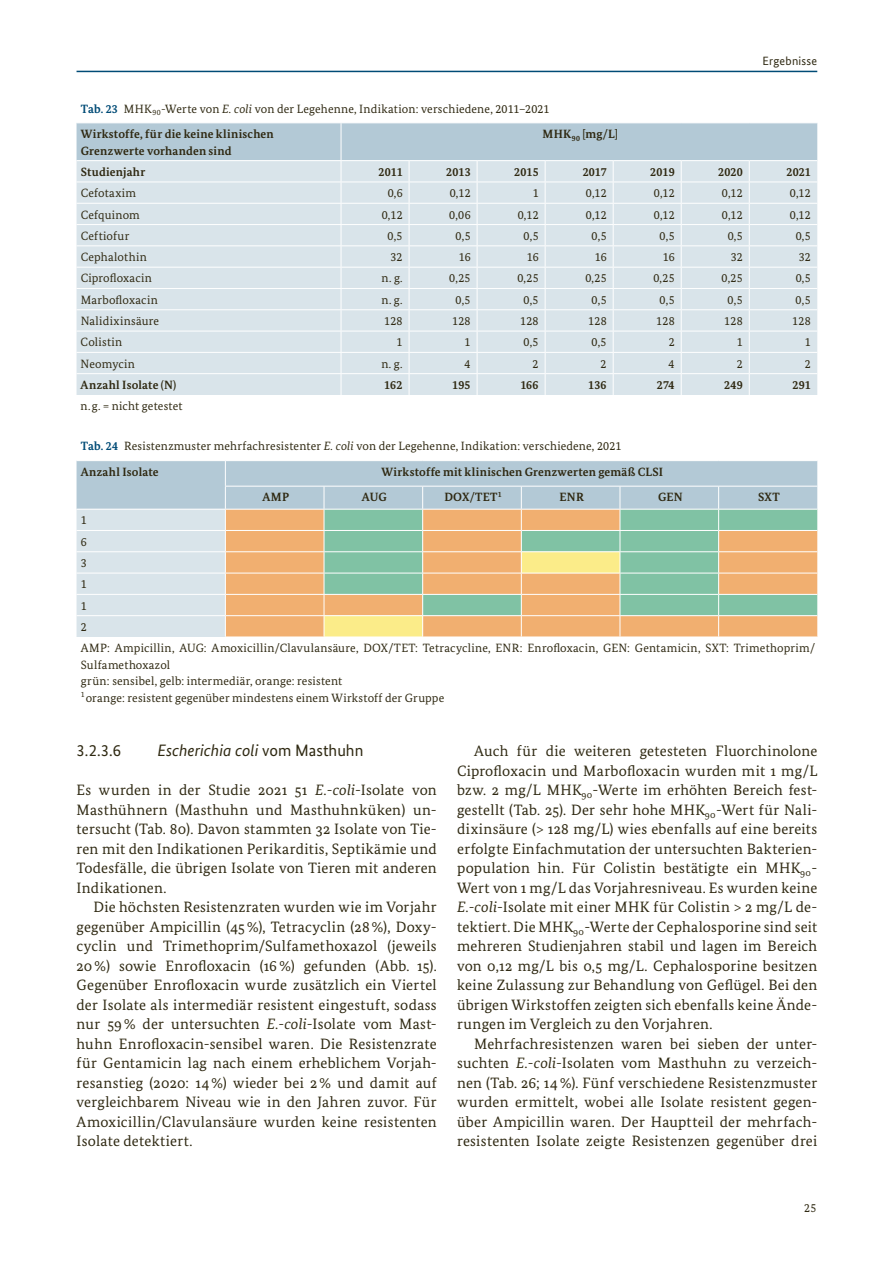
<style>
.page{position:relative;width:893px;height:1263px;background:#fff}
.page>*{position:absolute;margin:0;border:0;box-sizing:border-box;transform-origin:0 0}
.t1{font:italic 16.5px "Bundes Sans";color:#2f2912}
.t2{font:16.5px "Bundes Sans";color:#2f2912}
.t3{font:15px/19.5px "Bundes Serif";letter-spacing:.015em;color:#2f2912;text-align:justify}
.t4{font:12px/16.5px "Bundes Serif";letter-spacing:.015em;color:#2f2912}
.t5{font:700 12px/16.5px "Bundes Serif";letter-spacing:.015em;color:#2f2912}
.t6{font:12px "Bundes Sans";letter-spacing:.02em;color:#2f2912}
.s1{font-weight:700;color:#004b76}
.s2{font-style:italic}
.s3{font-style:normal}
</style>
<div class="page">
<hr style="left:77px;top:71px;width:740px;height:1px;background:#004b76">
<svg style="left:77px;top:123px;width:740px;height:272px"></svg>
<svg style="left:77px;top:461px;width:740px;height:176px"></svg>
<hr style="left:77px;top:509px;width:148px;height:1px;background:#fff">
<p class="t6" style="left:762px;top:53px;width:56px">Ergebnisse</p>
<p class="t4" style="left:81px;top:100px;width:470px"><span class="s1">Tab. 23</span> MHK<sub>90</sub>-Werte von <span class="s2">E. coli</span> von der Legehenne, Indikation: verschiedene, 2011–2021</p>
<p class="t5" style="left:81px;top:126px;width:194px">Wirkstoffe, für die keine klinischen<br>Grenz werte vorhanden sind</p>
<p class="t5" style="left:543px;top:126px;width:77px">MHK<sub>90</sub> [mg/L]</p>
<p class="t5" style="left:81px;top:163px;width:66px">Studienjahr</p>
<p class="t5" style="left:378px;top:163px;width:26px">2011</p>
<p class="t5" style="left:446px;top:163px;width:26px">2013</p>
<p class="t5" style="left:514px;top:163px;width:26px">2015</p>
<p class="t5" style="left:583px;top:163px;width:26px">2017</p>
<p class="t5" style="left:650px;top:163px;width:26px">2019</p>
<p class="t5" style="left:718px;top:163px;width:26px">2020</p>
<p class="t5" style="left:786px;top:163px;width:26px">2021</p>
<p class="t4" style="left:81px;top:185px;width:57px">Cefotaxim</p>
<p class="t4" style="left:388px;top:185px;width:16px">0,6</p>
<p class="t4" style="left:450px;top:185px;width:22px">0,12</p>
<p class="t4" style="left:533px;top:185px;width:7px">1</p>
<p class="t4" style="left:586px;top:185px;width:22px">0,12</p>
<p class="t4" style="left:654px;top:185px;width:22px">0,12</p>
<p class="t4" style="left:722px;top:185px;width:22px">0,12</p>
<p class="t4" style="left:790px;top:185px;width:22px">0,12</p>
<p class="t4" style="left:81px;top:206px;width:61px">Cefquinom</p>
<p class="t4" style="left:382px;top:206px;width:23px">0,12</p>
<p class="t4" style="left:449px;top:206px;width:23px">0,06</p>
<p class="t4" style="left:518px;top:206px;width:22px">0,12</p>
<p class="t4" style="left:586px;top:206px;width:22px">0,12</p>
<p class="t4" style="left:654px;top:206px;width:22px">0,12</p>
<p class="t4" style="left:722px;top:206px;width:22px">0,12</p>
<p class="t4" style="left:790px;top:206px;width:22px">0,12</p>
<p class="t4" style="left:81px;top:227px;width:50px">Ceftiofur</p>
<p class="t4" style="left:387px;top:227px;width:17px">0,5</p>
<p class="t4" style="left:456px;top:227px;width:17px">0,5</p>
<p class="t4" style="left:524px;top:227px;width:17px">0,5</p>
<p class="t4" style="left:592px;top:227px;width:17px">0,5</p>
<p class="t4" style="left:660px;top:227px;width:17px">0,5</p>
<p class="t4" style="left:728px;top:227px;width:17px">0,5</p>
<p class="t4" style="left:796px;top:227px;width:17px">0,5</p>
<p class="t4" style="left:81px;top:249px;width:68px">Cephalothin</p>
<p class="t4" style="left:391px;top:249px;width:14px">32</p>
<p class="t4" style="left:459px;top:249px;width:13px">16</p>
<p class="t4" style="left:527px;top:249px;width:13px">16</p>
<p class="t4" style="left:595px;top:249px;width:13px">16</p>
<p class="t4" style="left:663px;top:249px;width:13px">16</p>
<p class="t4" style="left:731px;top:249px;width:14px">32</p>
<p class="t4" style="left:799px;top:249px;width:14px">32</p>
<p class="t4" style="left:81px;top:270px;width:73px">Ciprofloxacin</p>
<p class="t4" style="left:382px;top:270px;width:23px">n. g.</p>
<p class="t4" style="left:449px;top:270px;width:23px">0,25</p>
<p class="t4" style="left:517px;top:270px;width:23px">0,25</p>
<p class="t4" style="left:585px;top:270px;width:23px">0,25</p>
<p class="t4" style="left:653px;top:270px;width:23px">0,25</p>
<p class="t4" style="left:721px;top:270px;width:23px">0,25</p>
<p class="t4" style="left:796px;top:270px;width:17px">0,5</p>
<p class="t4" style="left:81px;top:291px;width:79px">Marbofloxacin</p>
<p class="t4" style="left:381px;top:291px;width:23px">n. g.</p>
<p class="t4" style="left:455px;top:291px;width:17px">0,5</p>
<p class="t4" style="left:523px;top:291px;width:17px">0,5</p>
<p class="t4" style="left:591px;top:291px;width:17px">0,5</p>
<p class="t4" style="left:660px;top:291px;width:17px">0,5</p>
<p class="t4" style="left:728px;top:291px;width:17px">0,5</p>
<p class="t4" style="left:796px;top:291px;width:17px">0,5</p>
<p class="t4" style="left:81px;top:313px;width:80px">Nalidixinsäure</p>
<p class="t4" style="left:384px;top:313px;width:20px">128</p>
<p class="t4" style="left:452px;top:313px;width:20px">128</p>
<p class="t4" style="left:520px;top:313px;width:20px">128</p>
<p class="t4" style="left:588px;top:313px;width:20px">128</p>
<p class="t4" style="left:656px;top:313px;width:20px">128</p>
<p class="t4" style="left:724px;top:313px;width:20px">128</p>
<p class="t4" style="left:792px;top:313px;width:20px">128</p>
<p class="t4" style="left:81px;top:334px;width:43px">Colistin</p>
<p class="t4" style="left:397px;top:334px;width:7px">1</p>
<p class="t4" style="left:465px;top:334px;width:7px">1</p>
<p class="t4" style="left:523px;top:334px;width:17px">0,5</p>
<p class="t4" style="left:591px;top:334px;width:17px">0,5</p>
<p class="t4" style="left:669px;top:334px;width:7px">2</p>
<p class="t4" style="left:737px;top:334px;width:7px">1</p>
<p class="t4" style="left:805px;top:334px;width:7px">1</p>
<p class="t4" style="left:81px;top:355px;width:56px">Neomycin</p>
<p class="t4" style="left:381px;top:355px;width:23px">n. g.</p>
<p class="t4" style="left:465px;top:355px;width:7px">4</p>
<p class="t4" style="left:533px;top:355px;width:7px">2</p>
<p class="t4" style="left:601px;top:355px;width:7px">2</p>
<p class="t4" style="left:669px;top:355px;width:7px">4</p>
<p class="t4" style="left:737px;top:355px;width:7px">2</p>
<p class="t4" style="left:805px;top:355px;width:7px">2</p>
<p class="t5" style="left:81px;top:376px;width:97px">Anzahl Isolate (N)</p>
<p class="t5" style="left:384px;top:376px;width:20px">162</p>
<p class="t5" style="left:452px;top:376px;width:20px">195</p>
<p class="t5" style="left:520px;top:376px;width:20px">166</p>
<p class="t5" style="left:588px;top:376px;width:20px">136</p>
<p class="t5" style="left:657px;top:376px;width:19px">274</p>
<p class="t5" style="left:724px;top:376px;width:20px">249</p>
<p class="t5" style="left:792px;top:376px;width:20px">291</p>
<p class="t4" style="left:81px;top:398px;width:104px">n. g. = nicht getestet</p>
<p class="t4" style="left:81px;top:438px;width:542px"><span class="s1">Tab. 24</span> Resistenzmuster mehrfachresistenter <span class="s2">E. coli</span> von der Legehenne, Indikation: verschiedene, 2021</p>
<p class="t5" style="left:81px;top:463px;width:79px">Anzahl Isolate</p>
<p class="t5" style="left:382px;top:463px;width:283px">Wirkstoffe mit klinischen Grenzwerten gemäß CLSI</p>
<p class="t5" style="left:262px;top:489px;width:28px">AMP</p>
<p class="t5" style="left:362px;top:489px;width:26px">AUG</p>
<p class="t5" style="left:444px;top:489px;width:59px">DOX/TET<sup>1</sup></p>
<p class="t5" style="left:560px;top:489px;width:26px">ENR</p>
<p class="t5" style="left:658px;top:489px;width:26px">GEN</p>
<p class="t5" style="left:758px;top:489px;width:23px">SXT</p>
<p class="t4" style="left:81px;top:512px;width:7px">1</p>
<p class="t4" style="left:81px;top:533px;width:7px">6</p>
<p class="t4" style="left:81px;top:555px;width:7px">3</p>
<p class="t4" style="left:81px;top:576px;width:7px">1</p>
<p class="t4" style="left:81px;top:597px;width:7px">1</p>
<p class="t4" style="left:81px;top:618px;width:7px">2</p>
<p class="t4" style="left:81px;top:640px;width:736px">AMP: Ampicillin, AUG: Amoxicillin/Clavulansäure, DOX/TET: Tetracycline, ENR: Enrofloxacin, GEN: Gentamicin, SXT: Trimethoprim/<br>Sulfamethoxazol</p>
<p class="t4" style="left:81px;top:673px;width:263px">grün: sensibel, gelb: intermediär, orange: resistent</p>
<p class="t4" style="left:81px;top:689px;width:365px"><sup>1</sup>orange: resistent gegenüber mindestens einem Wirkstoff der Gruppe</p>
<h4 class="t2" style="left:77px;top:740px;width:46px">3.2.3.6</h4>
<h4 class="t1" style="left:157px;top:740px;width:208px">Escherichia coli <span class="s3">vom Masthuhn</span></h4>
<p class="t3" style="left:77px;top:780px;width:362px">Es wurden in der Studie 2021 51 <span class="s2">E.-coli</span>-Isolate von Masthühnern (Masthuhn und Masthuhnküken) un&shy;tersucht (Tab. 80). Davon stammten 32 Isolate von Tie&shy;ren mit den Indikationen Perikarditis, Septikämie und Todesfälle, die übrigen Isolate von Tieren mit anderen Indikationen.</p>
<p class="t3" style="left:77px;top:897px;width:362px;text-indent:17px">Die höchsten Resistenzraten wurden wie im Vorjahr gegenüber Ampicillin (45 %), Tetracyclin (28 %), Doxy&shy;cyclin und Trimethoprim/Sulfamethoxazol (jeweils 20 %) sowie Enrofloxacin (16 %) gefunden (Abb. 15).<br>Gegenüber Enrofloxacin wurde zusätzlich ein Viertel der Isolate als intermediär resistent eingestuft, sodass nur 59 % der untersuchten <span class="s2">E.-coli</span>-Isolate vom Mast&shy;huhn Enrofloxacin-sensibel waren. Die Resistenzrate für Gentamicin lag nach einem erheblichem Vorjah&shy;resanstieg (2020: 14 %) wieder bei 2 % und damit auf vergleichbarem Niveau wie in den Jahren zuvor. Für Amoxicillin/Clavulansäure wurden keine resistenten Isolate detektiert.</p>
<p class="t3" style="left:457px;top:741px;width:362px;text-indent:17px">Auch für die weiteren getesteten Fluorchinolone Ciprofloxacin und Marbofloxacin wurden mit 1 mg/L bzw. 2 mg/L MHK<sub>90</sub>-Werte im erhöhten Bereich fest&shy;gestellt (Tab. 25). Der sehr hohe MHK<sub>90</sub>-Wert für Nali&shy;dixinsäure (&gt; 128 mg/L) wies ebenfalls auf eine bereits erfolgte Einfachmutation der untersuchten Bakterien&shy;population hin. Für Colistin bestätigte ein MHK<sub>90</sub>- Wert von 1 mg/L das Vorjahresniveau. Es wurden keine <span class="s2">E.- coli</span>-Isolate mit einer MHK für Colistin &gt; 2 mg/L de&shy;tektiert. Die MHK<sub>90</sub>-Werte der Cephalosporine sind seit mehreren Studienjahren stabil und lagen im Bereich von 0,12 mg/L bis 0,5 mg/L. Cephalosporine besitzen keine Zulassung zur Behandlung von Geflügel. Bei den übrigen Wirkstoffen zeigten sich ebenfalls keine Ände&shy;rungen im Vergleich zu den Vorjahren.</p>
<p class="t3" style="left:457px;top:1033px;width:362px;text-indent:17px">Mehrfachresistenzen waren bei sieben der unter&shy;suchten <span class="s2">E.-coli</span>-Isolaten vom Masthuhn zu verzeich&shy;nen (Tab. 26; 14 %). Fünf verschiedene Resistenzmuster wurden ermittelt, wobei alle Isolate resistent gegen&shy;über Ampicillin waren. Der Hauptteil der mehrfach&shy;resistenten Isolate zeigte Resistenzen gegenüber drei</p>
<p class="t4" style="left:804px;top:1199px;width:14px">25</p>
</div>
